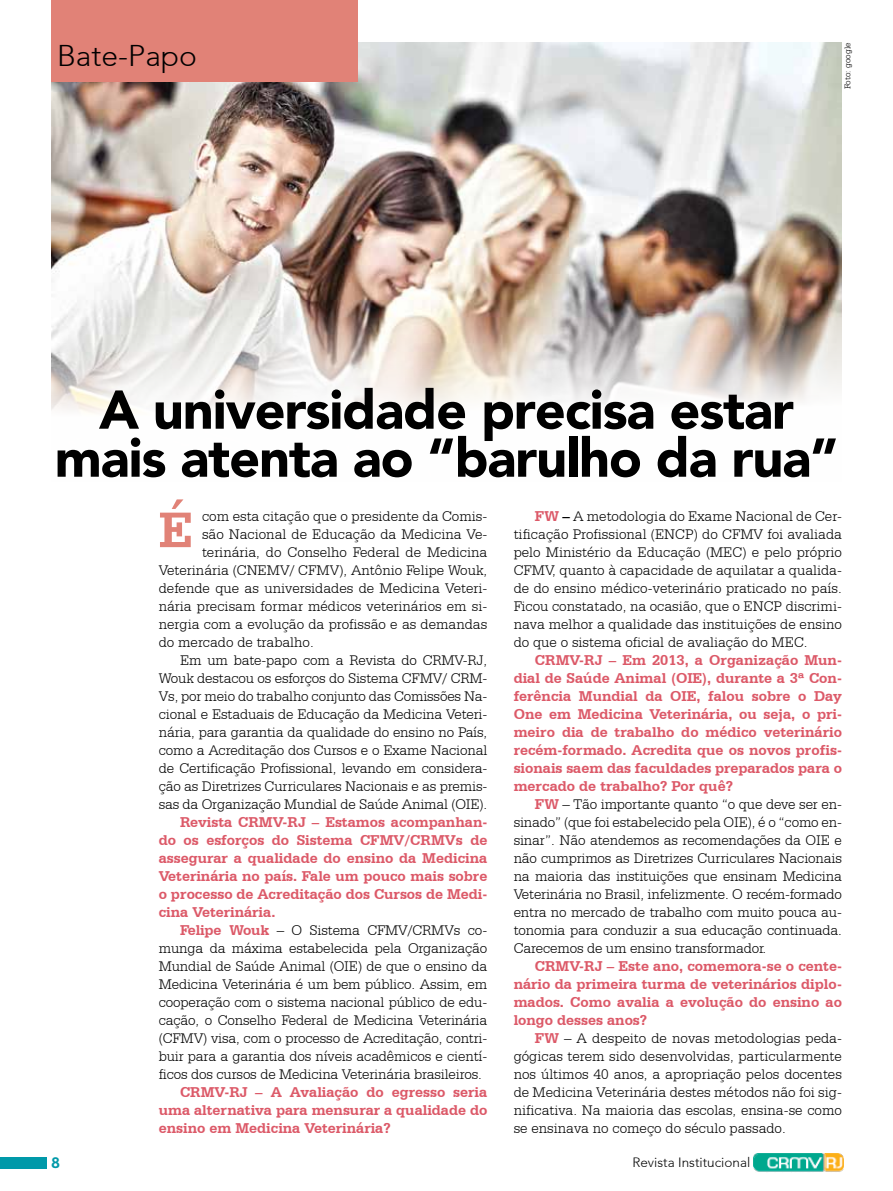
<style>
.page{position:relative;width:893px;height:1191px;background:#fff}
.page>*{position:absolute;margin:0;border:0;box-sizing:border-box;transform-origin:0 0}
.t1{font:900 54px/48px "Avenir";letter-spacing:-.02em;color:#000;text-align:center}
.t2{font:700 52.8px "Serifa BT";color:#e18277}
.t3{font:300 30px "Avenir 35";color:#000}
.t4{font:300 15px/18px "Serifa BT";letter-spacing:-.01em;color:#000;text-align:justify}
.t5{font:700 15px/18px "Serifa BT";color:#dc5968;text-align:justify}
.t6{font:700 15px "Aller";color:#0099a9}
.t7{font:300 13.5px "Avenir 35";color:#000}
.t8{font:300 9px "Serifa BT";color:#000}
.s1{font-weight:700;color:#dc5968}
.s2{font-weight:700}
</style>
<div class="page">
<div style="left:0;top:1157px;width:47px;height:11px;background:#0099a9"></div>
<img style="left:754px;top:1154px;width:1px;height:16px">
<img style="left:51px;top:43px;width:791px;height:370px">
<img style="left:755px;top:1154px;width:89px;height:18px">
<div style="left:51px;top:0;width:306px;height:81px;background:#e18277"></div>
<h3 class="t3" style="left:57px;top:38px;width:142px">Bate-Papo</h3>
<p class="t8" style="left:842px;top:89px;width:48px;rotate:-90deg">Foto: google</p>
<h1 class="t1" style="left:55px;top:386px;width:785px">A universidade precisa estar mais atenta ao “barulho da rua”</h1>
<h2 class="t2" style="left:159px;top:497px;width:36px">É</h2>
<p class="t4" style="left:514px;top:507px;width:330px;text-indent:21px"><span class="s1">FW</span> <span class="s2">–</span> A metodologia do Exame Nacional de Cer&shy;tificação Profissional (ENCP) do CFMV foi avaliada pelo Ministério da Educação (MEC) e pelo próprio CFMV, quanto à capacidade de aquilatar a qualida&shy;de do ensino médico-veterinário praticado no país.<br>Ficou constatado, na ocasião, que o ENCP discrimi&shy;nava melhor a qualidade das instituições de ensino do que o sistema oficial de avaliação do MEC.</p>
<p class="t5" style="left:514px;top:650px;width:330px;text-indent:21px">CRMV-RJ – Em 2013, a Organização Mun&shy;dial de Saúde Animal (OIE), durante a 3ª Con&shy;ferência Mundial da OIE, falou sobre o Day One em Medicina Veterinária, ou seja, o pri&shy;meiro dia de trabalho do médico veterinário recém-formado. Acredita que os novos profis&shy;sionais saem das faculdades preparados para o mercado de trabalho? Por quê?</p>
<p class="t4" style="left:514px;top:795px;width:330px;text-indent:21px"><span class="s1">FW</span> – Tão importante quanto “o que deve ser en&shy;sinado” (que foi estabelecido pela OIE), é o “como en&shy;sinar”. Não atendemos as recomendações da OIE e não cumprimos as Diretrizes Curriculares Nacionais na maioria das instituições que ensinam Medicina Veterinária no Brasil, infelizmente. O recém-formado entra no mercado de trabalho com muito pouca au&shy;tonomia para conduzir a sua educação continuada.<br>Carecemos de um ensino transformador.</p>
<p class="t5" style="left:514px;top:956px;width:330px;text-indent:21px">CRMV-RJ – Este ano, comemora-se o cente&shy;nário da primeira turma de veterinários diplo&shy;mados. Como avalia a evolução do ensino ao longo desses anos?</p>
<p class="t4" style="left:514px;top:1029px;width:330px;text-indent:21px"><span class="s1">FW</span> – A despeito de novas metodologias peda&shy;gógicas terem sido desenvolvidas, particularmente nos últimos 40 anos, a apropriação pelos docentes de Medicina Veterinária destes métodos não foi sig&shy;nificativa. Na maioria das escolas, ensina-se como se ensinava no começo do século passado.</p>
<p class="t4" style="left:202px;top:506px;width:287px">com esta citação que o presidente da Comis-</p>
<p class="t4" style="left:202px;top:524px;width:287px">são Nacional de Educação da Medicina Ve-</p>
<p class="t4" style="left:202px;top:542px;width:287px">terinária, do Conselho Federal de Medicina</p>
<p class="t4" style="left:159px;top:560px;width:330px">Veterinária (CNEMV/ CFMV), Antônio Felipe Wouk,</p>
<p class="t4" style="left:159px;top:578px;width:330px">defende que as universidades de Medicina Veteri-</p>
<p class="t4" style="left:159px;top:596px;width:330px">nária precisam formar médicos veterinários em si-</p>
<p class="t4" style="left:159px;top:614px;width:330px">nergia com a evolução da profissão e as demandas</p>
<p class="t4" style="left:159px;top:632px;width:157px">do mercado de trabalho.</p>
<p class="t4" style="left:180px;top:650px;width:309px">Em um bate-papo com a Revista do CRMV-RJ,</p>
<p class="t4" style="left:159px;top:668px;width:330px">Wouk destacou os esforços do Sistema CFMV/ CRM-</p>
<p class="t4" style="left:159px;top:686px;width:330px">Vs, por meio do trabalho conjunto das Comissões Na-</p>
<p class="t4" style="left:159px;top:704px;width:330px">cional e Estaduais de Educação da Medicina Veteri-</p>
<p class="t4" style="left:159px;top:722px;width:330px">nária, para garantia da qualidade do ensino no País,</p>
<p class="t4" style="left:159px;top:740px;width:330px">como a Acreditação dos Cursos e o Exame Nacional</p>
<p class="t4" style="left:159px;top:758px;width:330px">de Certificação Profissional, levando em considera-</p>
<p class="t4" style="left:159px;top:776px;width:330px">ção as Diretrizes Curriculares Nacionais e as premis-</p>
<p class="t4" style="left:159px;top:794px;width:330px">sas da Organização Mundial de Saúde Animal (OIE).</p>
<p class="t5" style="left:159px;top:812px;width:330px;text-indent:21px">Revista CRMV-RJ – Estamos acompanhan&shy;do os esforços do Sistema CFMV/CRMVs de assegurar a qualidade do ensino da Medicina Veterinária no país. Fale um pouco mais sobre o processo de Acreditação dos Cursos de Medi&shy;cina Veterinária.</p>
<p class="t4" style="left:159px;top:920px;width:330px;text-indent:21px"><span class="s1">Felipe Wouk</span> – O Sistema CFMV/CRMVs co&shy;munga da máxima estabelecida pela Organização Mundial de Saúde Animal (OIE) de que o ensino da Medicina Veterinária é um bem público. Assim, em cooperação com o sistema nacional público de edu&shy;cação, o Conselho Federal de Medicina Veterinária (CFMV) visa, com o processo de Acreditação, contri&shy;buir para a garantia dos níveis acadêmicos e cientí&shy;ficos dos cursos de Medicina Veterinária brasileiros.</p>
<p class="t5" style="left:159px;top:1082px;width:330px;text-indent:21px">CRMV-RJ – A Avaliação do egresso seria uma alternativa para mensurar a qualidade do ensino em Medicina Veterinária?</p>
<p class="t6" style="left:51px;top:1153px;width:10px">8</p>
<p class="t7" style="left:632px;top:1154px;width:119px">Revista Institucional</p>
</div>
